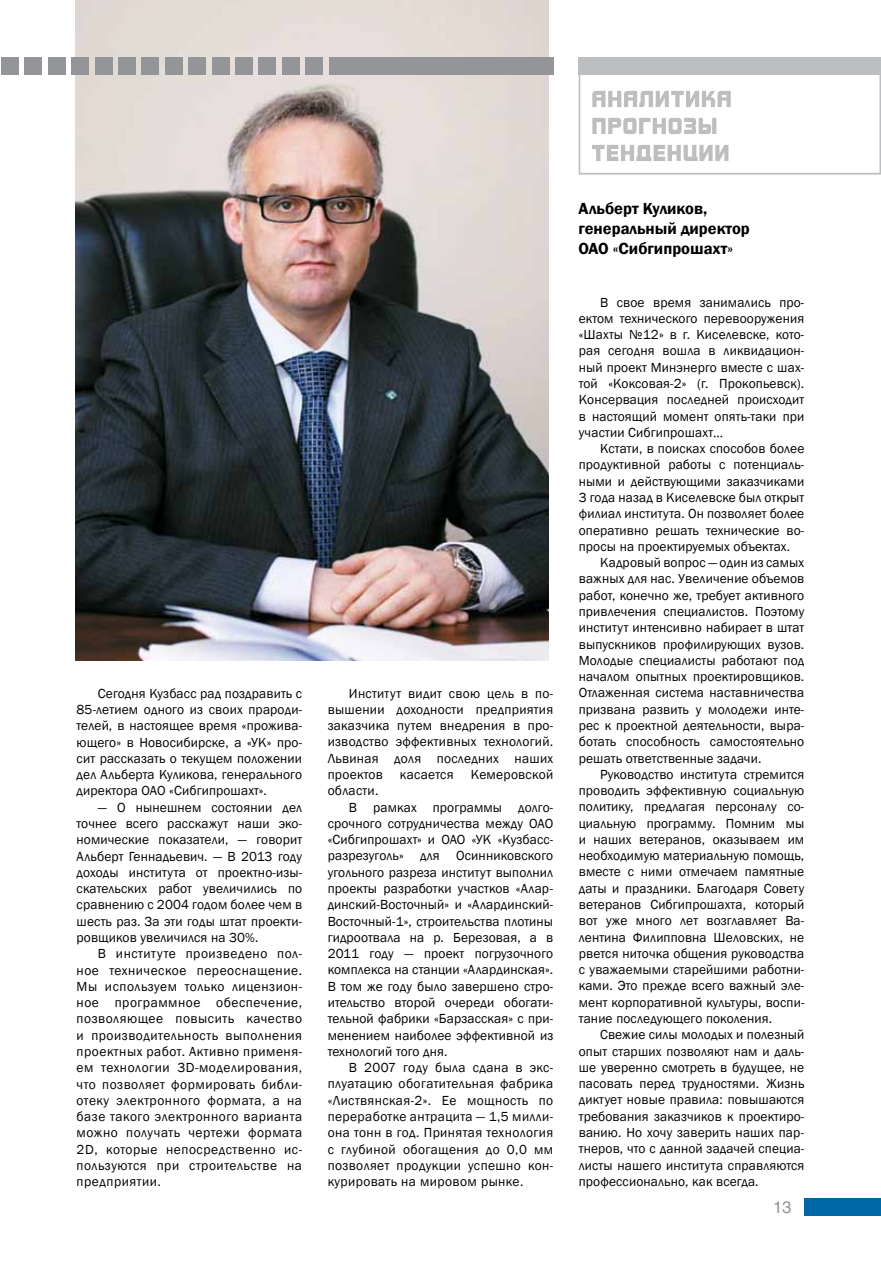
<style>
.page{position:relative;width:881px;height:1263px;background:#fff}
.page>*{position:absolute;margin:0;border:0;box-sizing:border-box;transform-origin:0 0}
.t1{font:600 16.5px/19.8px "Franklin Gothic";color:#000}
.t2{font:16.5px "Helios";color:#939598}
.t3{font:13.5px/16.4px "Franklin Gothic";letter-spacing:.01em;color:#000;text-align:justify}
.t4{font:13.5px "Franklin Gothic";letter-spacing:.03em;color:#000}
</style>
<div class="page">
<img style="left:76px;top:0;width:472px;height:661px">
<div style="left:578px;top:57px;width:302px;height:117px;border:2px solid #bcbec0"></div>
<div style="left:329px;top:58px;width:224px;height:17px;background:#939598"></div>
<div style="left:1px;top:58px;width:17px;height:17px;background:#939598"></div>
<div style="left:578px;top:58px;width:302px;height:17px;background:#bcbec0"></div>
<svg style="left:592px;top:145px;width:136px;height:16px"></svg>
<svg style="left:592px;top:118px;width:124px;height:16px"></svg>
<svg style="left:592px;top:91px;width:138px;height:16px"></svg>
<div style="left:804px;top:1198px;width:76px;height:17px;background:#0067a7"></div>
<div style="left:25px;top:58px;width:17px;height:17px;background:#939598"></div>
<div style="left:48px;top:58px;width:17px;height:17px;background:#939598"></div>
<div style="left:72px;top:58px;width:17px;height:17px;background:#939598"></div>
<div style="left:95px;top:58px;width:17px;height:17px;background:#939598"></div>
<div style="left:118px;top:58px;width:17px;height:17px;background:#939598"></div>
<div style="left:142px;top:58px;width:17px;height:17px;background:#939598"></div>
<div style="left:165px;top:58px;width:17px;height:17px;background:#939598"></div>
<div style="left:188px;top:58px;width:17px;height:17px;background:#939598"></div>
<div style="left:212px;top:58px;width:17px;height:17px;background:#939598"></div>
<div style="left:235px;top:58px;width:17px;height:17px;background:#939598"></div>
<div style="left:259px;top:58px;width:17px;height:17px;background:#939598"></div>
<div style="left:282px;top:58px;width:17px;height:17px;background:#939598"></div>
<div style="left:305px;top:58px;width:17px;height:17px;background:#939598"></div>
<p class="t3" style="left:77px;top:685px;width:227px;text-indent:21px">Сегодня Кузбасс рад поздравить с 85-летием одного из своих прароди&shy;телей, в настоящее время «прожива&shy;ющего» в Новосибирске, а «УК» про&shy;сит рассказать о текущем положении дел Альберта Куликова, генерального директора ОАО «Сибгипрошахт».</p>
<p class="t3" style="left:77px;top:799px;width:227px;text-indent:21px">— О нынешнем состоянии дел точнее всего расскажут наши эко&shy;номические показатели, — говорит Альберт Геннадьевич. — В 2013 году доходы института от проектно-изы&shy;скательских работ увеличились по сравнению с 2004 годом более чем в шесть раз. За эти годы штат проекти&shy;ровщиков увеличился на 30%.</p>
<p class="t3" style="left:77px;top:946px;width:227px;text-indent:21px">В институте произведено пол&shy;ное техническое переоснащение.<br>Мы используем только лицензион&shy;ное программное обеспечение, позволяющее повысить качество и производительность выполнения проектных работ. Активно применя&shy;ем технологии 3D-моделирования, что позволяет формировать библи&shy;отеку электронного формата, а на базе такого электронного варианта можно получать чертежи формата 2D, которые непосредственно ис&shy;пользуются при строительстве на предприятии.</p>
<p class="t3" style="left:327px;top:685px;width:227px;text-indent:21px">Институт видит свою цель в по&shy;вышении доходности предприятия заказчика путем внедрения в про&shy;изводство эффективных технологий.<br>Львиная доля последних наших проектов</p>
<p class="t3" style="left:400px;top:767px;width:55px">касается</p>
<p class="t3" style="left:470px;top:767px;width:84px">Кемеровской</p>
<p class="t3" style="left:327px;top:783px;width:52px">области.</p>
<p class="t3" style="left:349px;top:799px;width:206px">В рамках программы долго-</p>
<p class="t3" style="left:327px;top:815px;width:227px">срочного сотрудничества между ОАО</p>
<p class="t3" style="left:327px;top:832px;width:226px">«Сибгипрошахт» и ОАО «УК «Кузбасс-</p>
<p class="t3" style="left:327px;top:848px;width:227px">разрезуголь» для Осинниковского</p>
<p class="t3" style="left:327px;top:864px;width:227px">угольного разреза институт выполнил</p>
<p class="t3" style="left:327px;top:880px;width:227px">проекты разработки участков «Алар-</p>
<p class="t3" style="left:327px;top:897px;width:227px">динский-Восточный» и «Алардинский-</p>
<p class="t3" style="left:327px;top:913px;width:227px">Восточный-1», строительства плотины</p>
<p class="t3" style="left:327px;top:929px;width:227px">гидроотвала на р. Березовая, а в</p>
<p class="t3" style="left:327px;top:946px;width:227px">2011 году — проект погрузочного</p>
<p class="t3" style="left:327px;top:962px;width:227px">комплекса на станции «Алардинская».</p>
<p class="t3" style="left:327px;top:978px;width:227px">В том же году было завершено стро-</p>
<p class="t3" style="left:327px;top:994px;width:227px">ительство второй очереди обогати-</p>
<p class="t3" style="left:327px;top:1011px;width:227px">тельной фабрики «Барзасская» с при-</p>
<p class="t3" style="left:327px;top:1027px;width:227px">менением наиболее эффективной из</p>
<p class="t3" style="left:327px;top:1043px;width:121px">технологий того дня.</p>
<p class="t4" style="left:349px;top:1059px;width:206px">В 2007 году была сдана в экс-</p>
<p class="t4" style="left:327px;top:1075px;width:227px">плуатацию обогатительная фабрика</p>
<p class="t4" style="left:327px;top:1092px;width:227px">«Листвянская-2». Ее мощность по</p>
<p class="t4" style="left:327px;top:1108px;width:227px">переработке антрацита — 1,5 милли-</p>
<p class="t4" style="left:327px;top:1124px;width:227px">она тонн в год. Принятая технология</p>
<p class="t4" style="left:327px;top:1140px;width:227px">с глубиной обогащения до 0,0 мм</p>
<p class="t4" style="left:327px;top:1157px;width:227px">позволяет продукции успешно кон-</p>
<p class="t4" style="left:327px;top:1173px;width:197px">курировать на мировом рынке.</p>
<p class="t1" style="left:578px;top:199px;width:173px">Альберт Куликов, генеральный директор<br>ОАО «Сибгипрошахт»</p>
<p class="t3" style="left:578px;top:294px;width:227px;text-indent:21px">В свое время занимались про&shy;ектом технического перевооружения «Шахты №12» в г. Киселевске, кото&shy;рая сегодня вошла в ликвидацион&shy;ный проект Минэнерго вместе с шах&shy;той «Коксовая-2» (г. Прокопьевск).<br>Консервация последней происходит в настоящий момент опять-таки при участии Сибгипрошахт…</p>
<p class="t3" style="left:578px;top:441px;width:227px;text-indent:21px">Кстати, в поисках способов более продуктивной работы с потенциаль&shy;ными и действующими заказчиками 3 года назад в Киселевске был открыт филиал института. Он позволяет более оперативно решать технические во&shy;просы на проектируемых объектах.</p>
<p class="t3" style="left:578px;top:555px;width:227px;text-indent:21px">Кадровый вопрос — один из самых важных для нас. Увеличение объемов работ, конечно же, требует активного привлечения специалистов. Поэтому институт интенсивно набирает в штат выпускников профилирующих вузов.<br>Молодые специалисты работают под началом опытных проектировщиков.<br>Отлаженная система наставничества призвана развить у молодежи инте&shy;рес к проектной деятельности, выра&shy;ботать способность самостоятельно решать ответственные задачи.</p>
<p class="t3" style="left:578px;top:766px;width:227px;text-indent:21px">Руководство института стремится проводить эффективную социальную политику, предлагая персоналу со&shy;циальную программу. Помним мы и наших ветеранов, оказываем им необходимую материальную помощь, вместе с ними отмечаем памятные даты и праздники. Благодаря Совету ветеранов Сибгипрошахта, который вот уже много лет возглавляет Ва&shy;лентина Филипповна Шеловских, не рвется ниточка общения руководства с уважаемыми старейшими работни&shy;ками. Это прежде всего важный эле&shy;мент корпоративной культуры, воспи&shy;тание последующего поколения.</p>
<p class="t3" style="left:578px;top:1027px;width:227px;text-indent:21px">Свежие силы молодых и полезный опыт старших позволяют нам и даль&shy;ше уверенно смотреть в будущее, не пасовать перед трудностями. Жизнь диктует новые правила: повышаются требования заказчиков к проектиро&shy;ванию. Но хочу заверить наших пар&shy;тнеров, что с данной задачей специа&shy;листы нашего института справляются профессионально, как всегда.</p>
<p class="t2" style="left:772px;top:1197px;width:20px">13</p>
</div>
